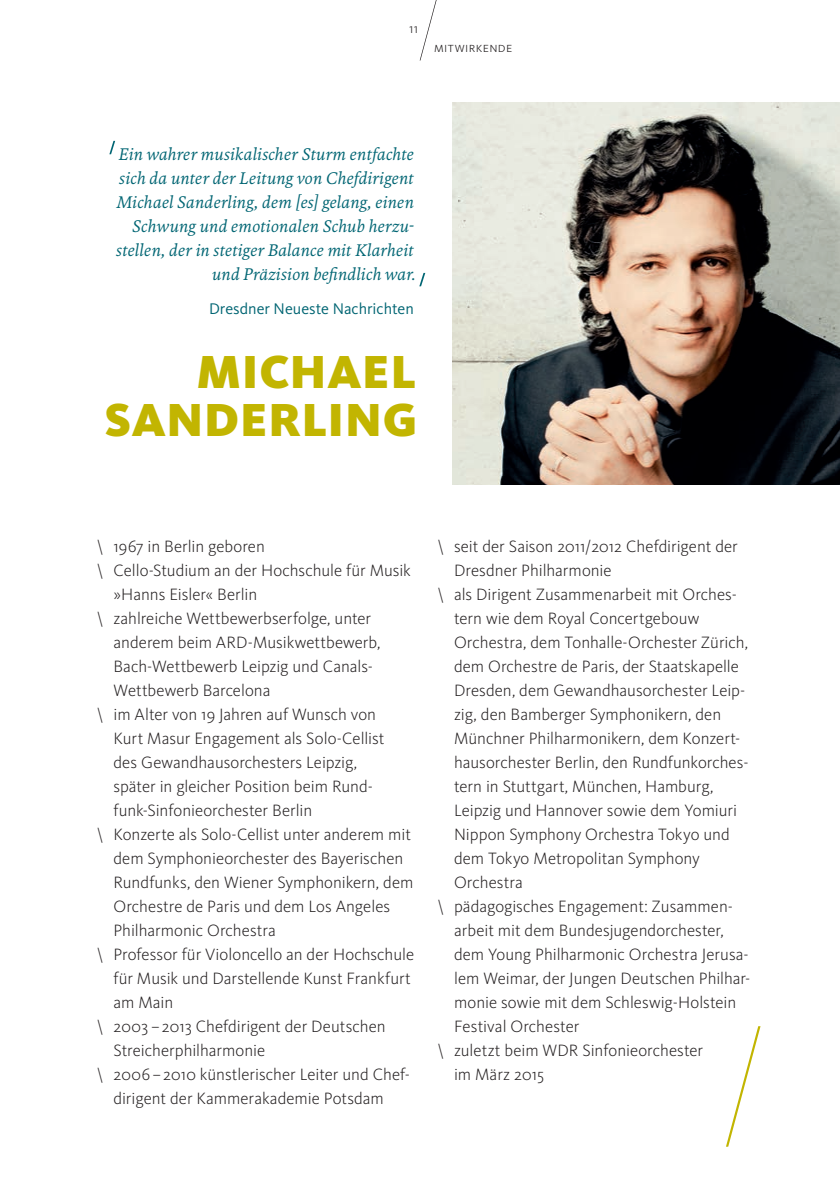
<style>
.page{position:relative;width:840px;height:1191px;background:#fff}
.page>*{position:absolute;margin:0;border:0;box-sizing:border-box;transform-origin:0 0}
.Headline_Senf{font:900 48px/48px "WDR Sans";letter-spacing:.01em;color:#c2b501;text-align:right}
.t1{font:300 17px/24px "WDR Sans";color:#231f20}
.Zitat_Bio_rechtsbünd{font:italic 17px/24px "WDR Serif";letter-spacing:.01em;color:#006573;text-align:right}
.Zitat_Absender_recht{font:16px "WDR Sans";color:#006573}
.Rubrik{font:300 14px "WDR Sans";letter-spacing:.03em;color:#231f20}
</style>
<div class="page">
<img style="left:452px;top:102px;width:387px;height:383px">
<svg style="left:419px;top:0;width:18px;height:61px"></svg>
<svg style="left:726px;top:1026px;width:34px;height:120px"></svg>
<svg style="left:109px;top:141px;width:6px;height:13px"></svg>
<svg style="left:419px;top:273px;width:6px;height:13px"></svg>
<p class="Rubrik" style="left:409px;top:20px;width:10px">11</p>
<p class="Rubrik" style="left:434px;top:39px;width:80px">mitwirkende</p>
<p class="Zitat_Bio_rechtsbünd" style="left:116px;top:143px;width:300px">Ein wahrer musikalischer Sturm entfachte sich da unter der Leitung von Chefdirigent Michael Sanderling, dem [es] gelang, einen Schwung und emotionalen Schub herzu&shy;stellen, der in stetiger Balance mit Klarheit und Präzision befindlich war.</p>
<p class="Zitat_Absender_recht" style="left:209px;top:299px;width:206px">Dresdner Neueste Nachrichten</p>
<p class="Headline_Senf" style="left:105px;top:348px;width:313px">MICHAEL<br>SANDERLING</p>
<p class="t1" style="left:96px;top:534px;width:170px">\ 1967 in Berlin geboren</p>
<p class="t1" style="left:113px;top:558px;width:299px;text-indent:-17px">\ Cello-Studium an der Hochschule für Musik »Hanns Eisler« Berlin</p>
<p class="t1" style="left:113px;top:606px;width:268px;text-indent:-17px">\ zahlreiche Wettbewerbserfolge, unter anderem beim ARD-Musikwettbewerb, Bach-Wettbewerb Leipzig und Canals-Wettbewerb Barcelona</p>
<p class="t1" style="left:113px;top:702px;width:272px;text-indent:-17px">\ im Alter von 19 Jahren auf Wunsch von Kurt Masur Engagement als Solo-Cellist des Gewandhausorchesters Leipzig, später in gleicher Position beim Rund&shy;funk-Sinfonieorchester Berlin</p>
<p class="t1" style="left:113px;top:822px;width:301px;text-indent:-17px">\ Konzerte als Solo-Cellist unter anderem mit dem Symphonieorchester des Bayerischen Rundfunks, den Wiener Symphonikern, dem Orchestre de Paris und dem Los Angeles Philharmonic Orchestra</p>
<p class="t1" style="left:113px;top:942px;width:302px;text-indent:-17px">\ Professor für Violoncello an der Hochschule für Musik und Darstellende Kunst Frankfurt am Main</p>
<p class="t1" style="left:113px;top:1014px;width:273px;text-indent:-17px">\ 2003 –2013 Chefdirigent der Deutschen<br>Streicherphilharmonie</p>
<p class="t1" style="left:96px;top:1062px;width:315px;text-align:center">\ 2006–2010 künstlerischer Leiter und Chef&shy;dirigent der Kammerakademie Potsdam</p>
<p class="t1" style="left:454px;top:534px;width:285px;text-indent:-17px">\ seit der Saison 2011/2012 Chefdirigent der<br>Dresdner Philharmonie</p>
<p class="t1" style="left:454px;top:582px;width:296px;text-indent:-17px">\ als Dirigent Zusammenarbeit mit Orches&shy;tern wie dem Royal Concertgebouw Orchestra, dem Tonhalle-Orchester Zürich, dem Orchestre de Paris, der Staatskapelle Dresden, dem Gewandhausorchester Leip&shy;zig, den Bamberger Symphonikern, den Münchner Philharmonikern, dem Konzert&shy;hausorchester Berlin, den Rundfunkorches&shy;tern in Stuttgart, München, Hamburg, Leipzig und Hannover sowie dem Yomiuri Nippon Symphony Orchestra Tokyo und dem Tokyo Metropolitan Symphony Orchestra</p>
<p class="t1" style="left:454px;top:894px;width:297px;text-indent:-17px">\ pädagogisches Engagement: Zusammen&shy;arbeit mit dem Bundesjugendorchester, dem Young Philharmonic Orchestra Jerusa&shy;lem Weimar, der Jungen Deutschen Philhar&shy;monie sowie mit dem Schleswig-Holstein Festival Orchester</p>
<p class="t1" style="left:454px;top:1038px;width:250px;text-indent:-17px">\ zuletzt beim WDR Sinfonieorchester im März 2015</p>
</div>
